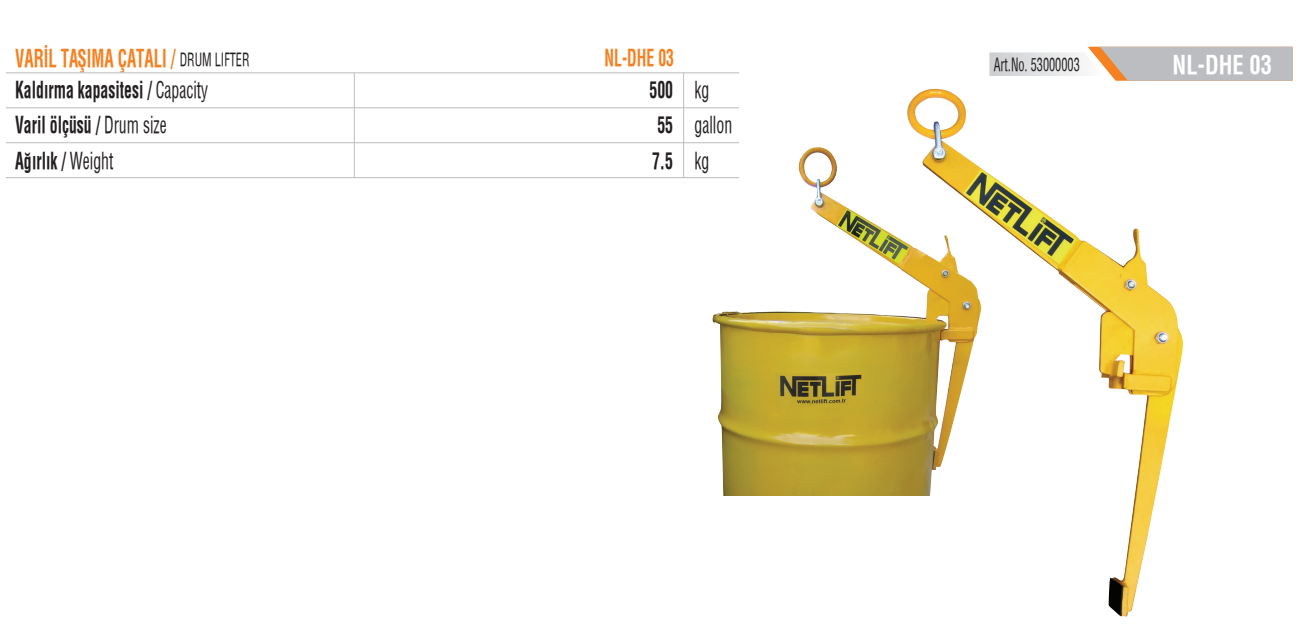
<style>
.page{position:relative;width:1309px;height:643px;background:#fff}
.page>*{position:absolute;margin:0;border:0;box-sizing:border-box;transform-origin:0 0}
.t1{font:25px "Helvetica Cond T Bold";color:#fff;scale:.9 1}
.t2{font:23.75px "Helvetica Cond T Bold";color:#f58121;scale:.7 1}
.t3{font:22.5px/35.2px "Helvetica Cond T Bold";color:#231f20;text-align:justify;scale:.7 1}
.t4{font:22.5px/35.2px "Helvetica Cond";color:#231f20;scale:.7 1}
.t5{font:22.5px "Helvetica Cond T Bold";color:#f58121;scale:.7 1}
.t6{font:21.5px "Helvetica Cond T Bold";color:#231f20;scale:.74 1}
.t7{font:17.5px "Helvetica Cond";color:#231f20;scale:.7 1}
.s1{font-family:"Helvetica Cond";font-size:17.5px;color:#231f20}
.s2{font-family:"Helvetica Cond"}
</style>
<div class="page">
<img style="left:905px;top:89px;width:278px;height:527px">
<img style="left:712px;top:147px;width:269px;height:348px">
<svg style="left:989px;top:47px;width:303px;height:34px"></svg>
<hr style="left:6px;top:177px;width:733px;height:1px;background:#bcbdc0">
<hr style="left:6px;top:142px;width:733px;height:1px;background:#bcbdc0">
<hr style="left:6px;top:107px;width:733px;height:1px;background:#bcbdc0">
<hr style="left:6px;top:72px;width:733px;height:1px;background:#bcbdc0">
<hr style="left:354px;top:73px;width:1px;height:104px;background:#bcbdc0">
<hr style="left:683px;top:73px;width:1px;height:104px;background:#bcbdc0">
<p class="t2" style="left:15px;top:45px;width:336px">VAR‹L TA IMA ÇATALI / <span class="s1">DRUM LIFTER</span></p>
<p class="t5" style="left:604px;top:45px;width:101px">NL-DHE 03</p>
<p class="t3" style="left:15px;top:72px;width:277px;text-align:left">Kaldırma kapasitesi / <span class="s2">Capacity<br></span>Varil ölçüsü / <span class="s2">Drum size<br></span>A ırlık / <span class="s2">Weight</span></p>
<p class="t4" style="left:694px;top:74px;width:55px">kg gallon kg</p>
<p class="t2" style="left:78px;top:45px;width:15px">Ş</p>
<p class="t3" style="left:649px;top:73px;width:35px">500<br>55<br>7.5</p>
<p class="t6" style="left:24px;top:148px;width:12px">ğ</p>
<p class="t7" style="left:993px;top:57px;width:124px">Art.No. 53000003</p>
<p class="t1" style="left:1172px;top:50px;width:112px">NL-DHE 03</p>
</div>
